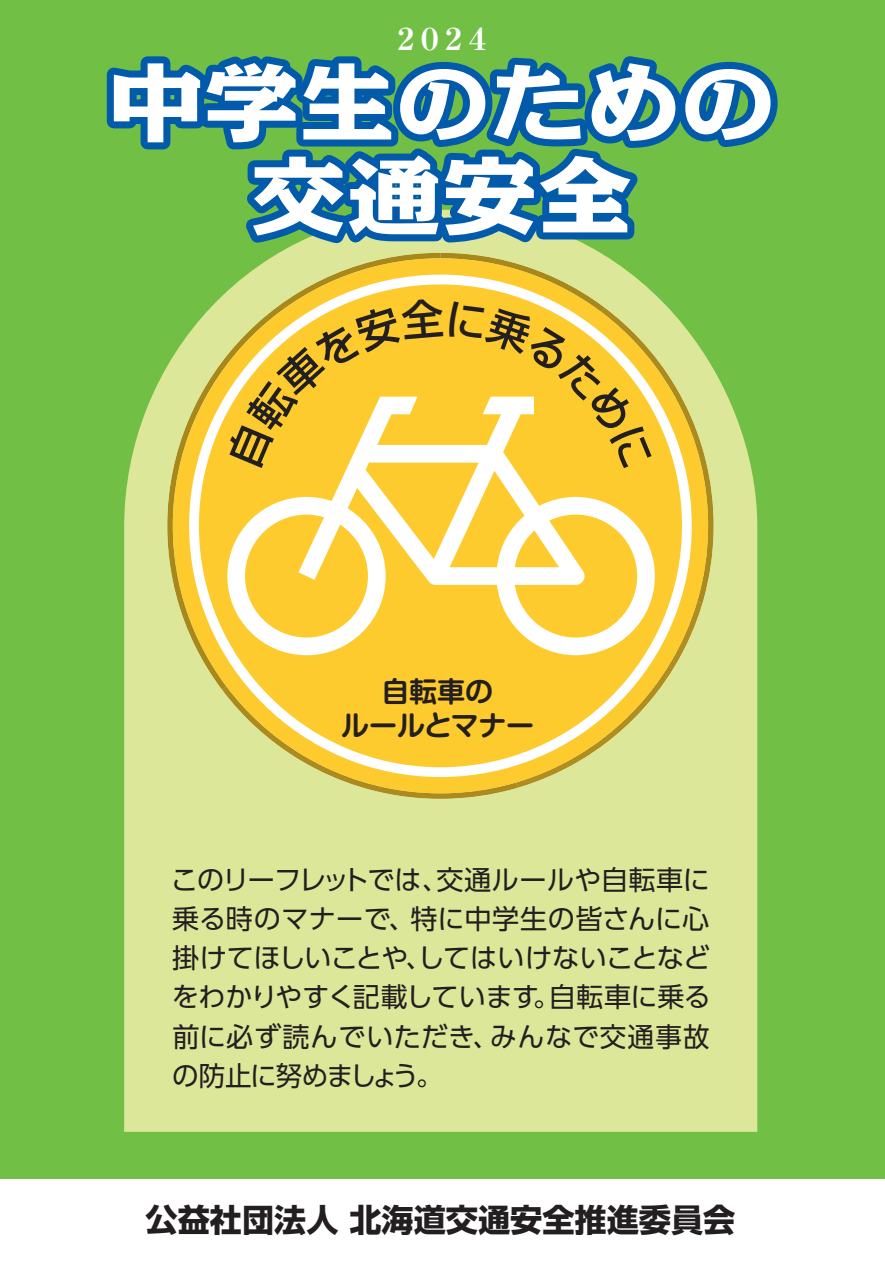
<style>
.page{position:relative;width:885px;height:1263px;background:#fff}
.page>*{position:absolute;margin:0;border:0;box-sizing:border-box;transform-origin:0 0}
.t1{font:800 84.3px/93.3px "Kakumin Pro";letter-spacing:.02em;color:#fff;text-align:center;scale:1.11 1}
.t2{font:700 31.8px "Shin Go Pro";color:#231f20}
.t3{font:700 expanded 30.15px "Ryumin Pro";color:#fff}
.t4{font:700 28.05px/33.3px "Shin M Go Pro De";letter-spacing:-.01em;color:#231f20;text-align:center}
.t5{font:27px/39.2px "UD Shin Go Pro";letter-spacing:-.005em;color:#231f20}
.t6{font:27px "UD Shin Go Pro";letter-spacing:.02em;color:#231f20}
.t7{font:27px/39.2px "UD Shin Go Pro";letter-spacing:.045em;color:#231f20}
</style>
<div class="page">
<div style="left:0;top:0;width:884px;height:1263px;background:#71bf44"></div>
<div style="left:124px;top:799px;width:633px;height:333px;background:#dde799"></div>
<div style="left:0;top:1179px;width:884px;height:84px;background:#fff"></div>
<svg style="left:106px;top:56px;width:672px;height:743px"></svg>
<p class="t3" style="left:391px;top:15px;width:103px">２０２４</p>
<h1 class="t1" style="left:109px;top:47px;width:601px">中学生のための交通安全</h1>
<p class="t4" style="left:341px;top:672px;width:194px">自転車の<br>ルールとマナー</p>
<p class="t6" style="left:436px;top:858px;width:275px">交通ルールや自転車に</p>
<p class="t5" style="left:410px;top:859px;width:300px;text-indent:-239px">このリーフレットでは、<br>特に中学生の皆さんに心</p>
<p class="t5" style="left:172px;top:899px;width:539px">乗る時のマナーで、<br>掛けてほしいことやしてはいけないことなど</p>
<p class="t5" style="left:172px;top:938px;width:540px;text-indent:234px">、<br>をわかりやすく記載しています自転車に乗る</p>
<p class="t7" style="left:490px;top:977px;width:221px;text-indent:43px">。<br>みんなで交通事故</p>
<p class="t5" style="left:172px;top:1016px;width:328px">前に必ず読んでいただき、の防止に努めましょう。</p>
<p class="t2" style="left:145px;top:1195px;width:591px">公益社団法人北海道交通安全推進委員会</p>
</div>
